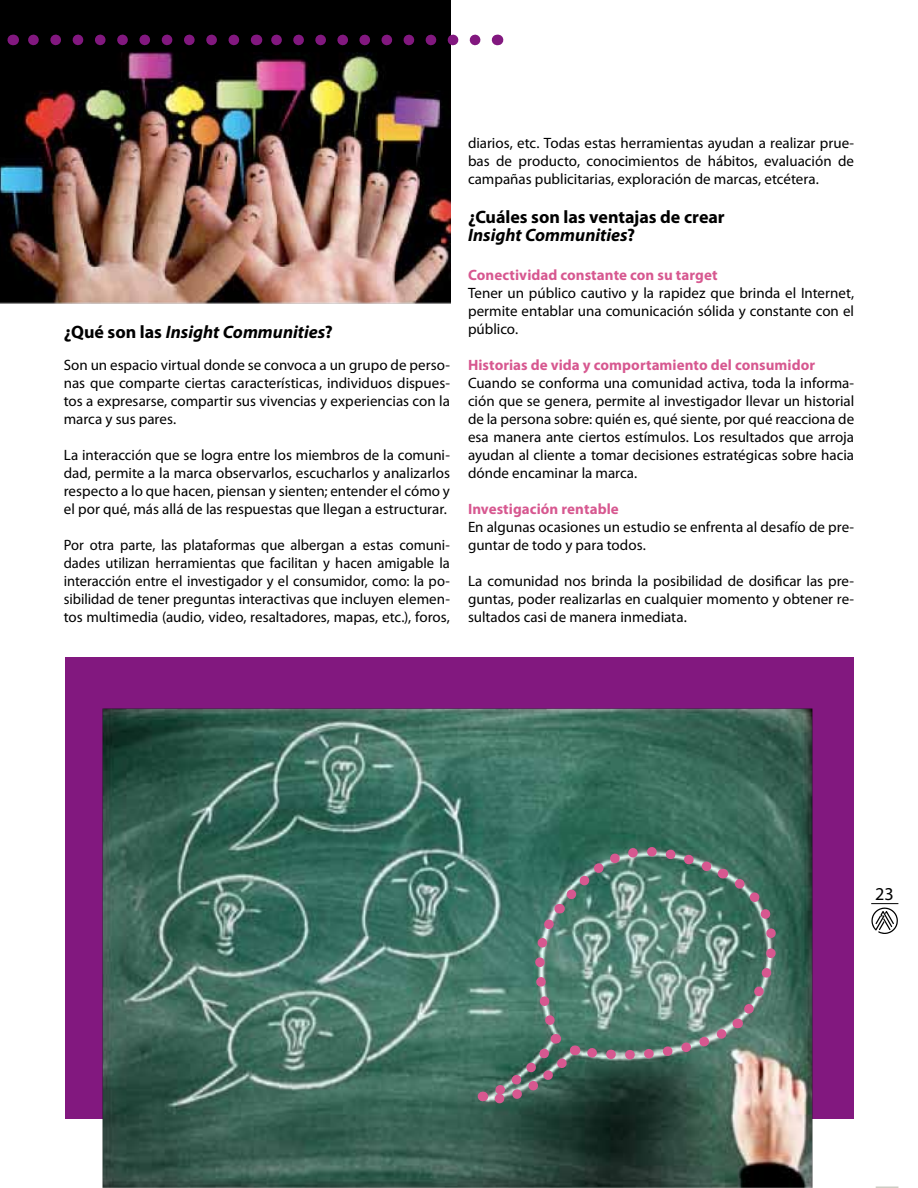
<style>
.page{position:relative;width:918px;height:1188px;background:#fff}
.page>*{position:absolute;margin:0;border:0;box-sizing:border-box;transform-origin:0 0}
.t1{font:18.15px "Myriad";color:#000}
.t2{font:700 18px/18px "Myriad Pro";letter-spacing:-.005em;color:#000}
.t3{font:italic 700 18px "Myriad Pro";color:#000}
.t4{font:15px/18px "Myriad Pro";color:#000;text-align:justify}
.t5{font:700 15px "Myriad Pro";letter-spacing:.005em;color:#d75890}
.s1{font-style:normal}
.s2{font-style:italic}
</style>
<div class="page">
<hr style="left:876px;top:1186px;width:22px;height:2px;background:#cdcdc4">
<svg style="left:871px;top:903px;width:27px;height:31px"></svg>
<div style="left:65px;top:658px;width:788px;height:461px;background:#82187f"></div>
<img style="left:0;top:0;width:450px;height:304px">
<svg style="left:256px;top:29px;width:225px;height:22px;background:#321e31"></svg>
<svg style="left:13px;top:29px;width:232px;height:22px;background:#170416"></svg>
<img style="left:102px;top:708px;width:711px;height:480px">
<svg style="left:481px;top:835px;width:317px;height:272px;background:#5b7d72"></svg>
<p class="t3" style="left:64px;top:321px;width:270px"><span class="s1">¿Qué son las</span> Insight Communities<span class="s1">?</span></p>
<p class="t4" style="left:64px;top:355px;width:388px">Son un espacio virtual donde se convoca a un grupo de perso&shy;nas que comparte ciertas características, individuos dispues&shy;tos a expresarse, compartir sus vivencias y experiencias con la marca y sus pares.</p>
<p class="t4" style="left:64px;top:445px;width:388px">La interacción que se logra entre los miembros de la comuni&shy;dad, permite a la marca observarlos, escucharlos y analizarlos respecto a lo que hacen, piensan y sienten; entender el cómo y el por qué, más allá de las respuestas que llegan a estructurar.</p>
<p class="t4" style="left:64px;top:535px;width:388px">Por otra parte, las plataformas que albergan a estas comuni&shy;dades utilizan herramientas que facilitan y hacen amigable la interacción entre el investigador y el consumidor, como: la po&shy;sibilidad de tener preguntas interactivas que incluyen elemen&shy;tos multimedia (audio, video, resaltadores, mapas, etc.), foros,</p>
<p class="t4" style="left:468px;top:134px;width:388px">diarios, etc. Todas estas herramientas ayudan a realizar prue&shy;bas de producto, conocimientos de hábitos, evaluación de campañas publicitarias, exploración de marcas, etcétera.</p>
<p class="t2" style="left:468px;top:207px;width:258px">¿Cuáles son las ventajas de crear<br><span class="s2">Insight Communities</span>?</p>
<p class="t5" style="left:468px;top:265px;width:251px">Conectividad constante con su target</p>
<p class="t4" style="left:468px;top:284px;width:388px">Tener un público cautivo y la rapidez que brinda el Internet, permite entablar una comunicación sólida y constante con el público.</p>
<p class="t5" style="left:468px;top:355px;width:349px">Historias de vida y comportamiento del consumidor</p>
<p class="t4" style="left:468px;top:374px;width:388px">Cuando se conforma una comunidad activa, toda la informa&shy;ción que se genera, permite al investigador llevar un historial de la persona sobre: quién es, qué siente, por qué reacciona de esa manera ante ciertos estímulos. Los resultados que arroja ayudan al cliente a tomar decisiones estratégicas sobre hacia dónde encaminar la marca.</p>
<p class="t5" style="left:468px;top:499px;width:152px">Investigación rentable</p>
<p class="t4" style="left:468px;top:518px;width:388px">En algunas ocasiones un estudio se enfrenta al desafío de pre&shy;guntar de todo y para todos.</p>
<p class="t4" style="left:468px;top:572px;width:388px">La comunidad nos brinda la posibilidad de dosificar las pre&shy;guntas, poder realizarlas en cualquier momento y obtener re&shy;sultados casi de manera inmediata.</p>
<p class="t1" style="left:875px;top:885px;width:20px">23</p>
</div>
